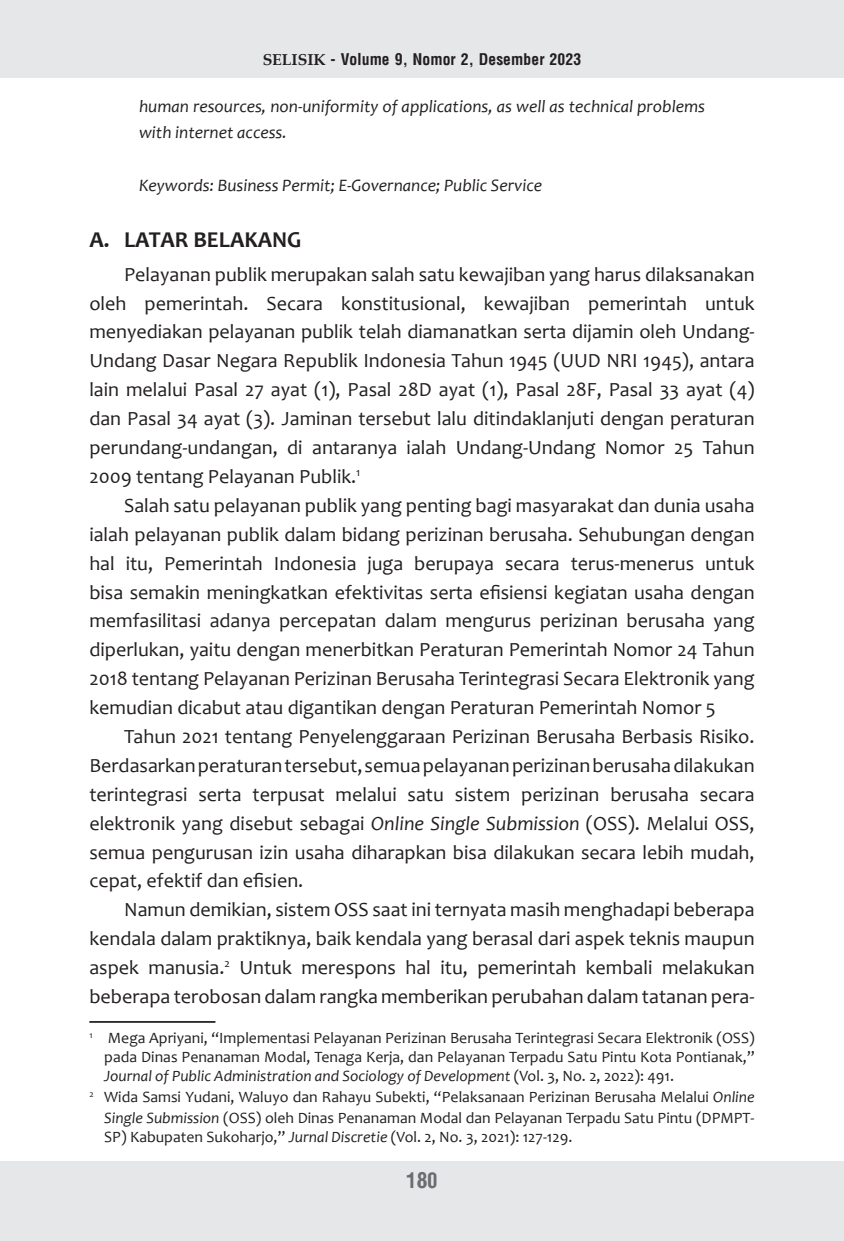
<style>
.page{position:relative;width:844px;height:1241px;background:#fff}
.page>*{position:absolute;margin:0;border:0;box-sizing:border-box;transform-origin:0 0}
.no_1_bold{font:700 22.75px "Candara";color:#231f20}
.judul{font:700 21px "Arena Condensed";color:#6c6d70}
.Paragraph_1{font:20.12px/28.9px "Candara";color:#231f20;text-align:justify}
.abstrak{font:italic 17.5px/26.2px "Candara";color:#231f20}
.footnote{font:15.75px/18.9px "Candara";color:#231f20;text-align:justify}
.footnote-2{font:700 15.75px "Arena Condensed";color:#231f20}
.s1{font-family:"Book Antiqua"}
.s2{font-style:italic}
</style>
<div class="page">
<div style="left:0;top:0;width:843px;height:78px;background:#e6e7e9"></div>
<div style="left:0;top:1161px;width:843px;height:79px;background:#e6e7e9"></div>
<hr style="left:89px;top:1020px;width:126px;height:2px;background:#231f20">
<p class="footnote-2" style="left:262px;top:50px;width:320px"><span class="s1">SELISIK</span> - Volume 9, Nomor 2, Desember 2023</p>
<p class="abstrak" style="left:139px;top:93px;width:567px">human resources, non-uniformity of applications, as well as technical problems with internet access.</p>
<p class="abstrak" style="left:139px;top:172px;width:404px">Keywords: Business Permit; E-Governance; Public Service</p>
<p class="no_1_bold" style="left:89px;top:225px;width:213px">A. LATAR BELAKANG</p>
<p class="Paragraph_1" style="left:89px;top:259px;width:666px;text-indent:35px">Pelayanan publik merupakan salah satu kewajiban yang harus dilaksanakan oleh pemerintah. Secara konstitusional, kewajiban pemerintah untuk menyediakan pelayanan publik telah diamanatkan serta dijamin oleh Undang-Undang Dasar Negara Republik Indonesia Tahun 1945 (UUD NRI 1945), antara lain melalui Pasal 27 ayat (1), Pasal 28D ayat (1), Pasal 28F, Pasal 33 ayat (4) dan Pasal 34 ayat (3). Jaminan tersebut lalu ditindaklanjuti dengan peraturan perundang-undangan, di antaranya ialah Undang-Undang Nomor 25 Tahun 2009 tentang Pelayanan Publik.</p>
<p class="Paragraph_1" style="left:89px;top:490px;width:666px;text-indent:35px">Salah satu pelayanan publik yang penting bagi masyarakat dan dunia usaha ialah pelayanan publik dalam bidang perizinan berusaha. Sehubungan dengan hal itu, Pemerintah Indonesia juga berupaya secara terus-menerus untuk bisa semakin meningkatkan efektivitas serta efisiensi kegiatan usaha dengan memfasilitasi adanya percepatan dalam mengurus perizinan berusaha yang diperlukan, yaitu dengan menerbitkan Peraturan Pemerintah Nomor 24 Tahun 2018 tentang Pelayanan Perizinan Berusaha Terintegrasi Secara Elektronik yang kemudian dicabut atau digantikan dengan Peraturan Pemerintah Nomor 5</p>
<p class="Paragraph_1" style="left:89px;top:721px;width:666px;text-indent:35px">Tahun 2021 tentang Penyelenggaraan Perizinan Berusaha Berbasis Risiko.<br>Berdasarkan peraturan tersebut, semua pelayanan perizinan berusaha dilakukan terintegrasi serta terpusat melalui satu sistem perizinan berusaha secara elektronik yang disebut sebagai <span class="s2">Online Single Submission</span> (OSS). Melalui OSS, semua pengurusan izin usaha diharapkan bisa dilakukan secara lebih mudah, cepat, efektif dan efisien.</p>
<p class="Paragraph_1" style="left:89px;top:895px;width:666px;text-indent:35px">Namun demikian, sistem OSS saat ini ternyata masih menghadapi beberapa kendala dalam praktiknya, baik kendala yang berasal dari aspek teknis maupun aspek manusia. Untuk merespons hal itu, pemerintah kembali melakukan beberapa terobosan dalam rangka memberikan perubahan dalam tatanan pera-</p>
<p class="footnote" style="left:104px;top:1028px;width:651px">Mega Apriyani, “Implementasi Pelayanan Perizinan Berusaha Terintegrasi Secara Elektronik (OSS) pada Dinas Penanaman Modal, Tenaga Kerja, dan Pelayanan Terpadu Satu Pintu Kota Pontianak,” <span class="s2">Journal of Public Administration and Sociology of Development</span> (Vol. 3, No. 2, 2022): 491.</p>
<p class="footnote" style="left:104px;top:1085px;width:651px;line-height:21px">Wida Samsi Yudani, Waluyo dan Rahayu Subekti, “Pelaksanaan Perizinan Berusaha Melalui <span class="s2">Online<br>Single Submission</span> (OSS) oleh Dinas Penanaman Modal dan Pelayanan Terpadu Satu Pintu (DPMPT-</p>
<p class="footnote" style="left:104px;top:1126px;width:469px">SP) Kabupaten Sukoharjo,” <span class="s2">Jurnal Discretie</span> (Vol. 2, No. 3, 2021): 127-129.</p>
<p class="judul" style="left:406px;top:1167px;width:33px">180</p>
</div>
